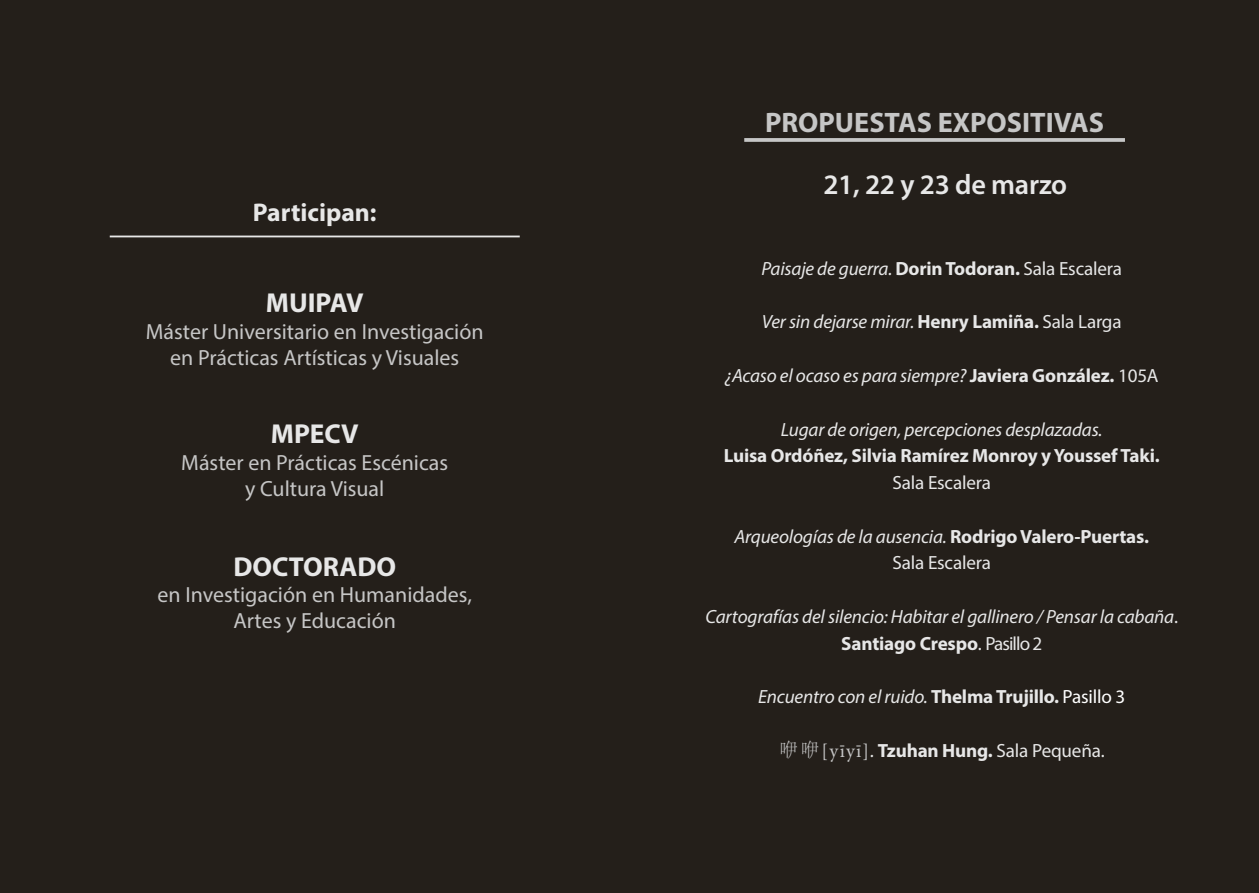
<style>
.page{position:relative;width:1259px;height:893px;background:#241f1a}
.page>*{position:absolute;margin:0;border:0;box-sizing:border-box;transform-origin:0 0}
.t1{font:700 28.35px "Myriad Pro";color:#c6c6c6}
.t2{font:600 28.35px "Myriad Pro";letter-spacing:-.01em;color:#e7e7e7}
.t3{font:700 27.45px "Myriad Pro";color:#e7e7e7}
.t4{font:700 25.65px "Myriad Pro";color:#e7e7e7}
.t5{font:21.9px/26.4px "Myriad Pro";color:#c6c6c6;text-align:center}
.t6{font:italic 19.2px/26.8px "Myriad Pro";letter-spacing:-.01em;color:#e7e7e7;text-align:center}
.t7{font:700 19.2px "Myriad Pro";letter-spacing:-.01em;color:#e7e7e7}
.t8{font:19.2px "Myriad Pro";letter-spacing:-.01em;color:#e7e7e7}
.s1{font-weight:700;font-style:normal}
.s2{font-style:normal}
.s3{font-style:normal;color:#fff}
.s4{font-family:"Adobe Song Std";font-weight:300;color:#c6c6c6}
.s5{font-family:"Minion Pro";color:#c6c6c6}
.s6{font-style:italic}
.s7{font-weight:700}
</style>
<div class="page">
<svg style="left:744px;top:138px;width:381px;height:4px"></svg>
<hr style="left:110px;top:236px;width:410px;height:1px;background:#e7e7e7">
<h3 class="t4" style="left:253px;top:196px;width:125px">Participan:</h3>
<h2 class="t3" style="left:266px;top:285px;width:99px">MUIPAV</h2>
<p class="t5" style="left:146px;top:318px;width:339px">Máster Universitario en Investigación en Prácticas Artísticas y Visuales</p>
<h2 class="t3" style="left:271px;top:416px;width:89px">MPECV</h2>
<p class="t5" style="left:181px;top:449px;width:268px">Máster en Prácticas Escénicas y Cultura Visual</p>
<h2 class="t3" style="left:233px;top:548px;width:164px">DOCTORADO</h2>
<p class="t5" style="left:157px;top:581px;width:316px">en Investigación en Humanidades,<br>Artes y Educación</p>
<h1 class="t1" style="left:765px;top:104px;width:340px">PROPUESTAS EXPOSITIVAS</h1>
<h1 class="t2" style="left:823px;top:166px;width:245px">21, 22 y 23 de marzo</h1>
<p class="t6" style="left:761px;top:255px;width:362px">Paisaje de guerra. <span class="s1">Dorin Todoran.</span> <span class="s2">Sala Escalera</span></p>
<p class="t6" style="left:762px;top:308px;width:361px">Ver sin dejarse mirar. <span class="s1">Henry Lamiña.</span> <span class="s2">Sala Larga</span></p>
<p class="t6" style="left:725px;top:362px;width:435px">¿Acaso el ocaso es para siempre? <span class="s1">Javiera González.</span> <span class="s2">105A</span></p>
<p class="t6" style="left:781px;top:415px;width:323px">Lugar de origen, percepciones desplazadas.</p>
<p class="t7" style="left:723px;top:443px;width:437px">Luisa Ordóñez, Silvia Ramírez Monroy y Youssef Taki.</p>
<p class="t8" style="left:892px;top:471px;width:100px">Sala Escalera</p>
<p class="t6" style="left:734px;top:522px;width:416px">Arqueologías de la ausencia. <span class="s1">Rodrigo Valero-Puertas.<br></span><span class="s2">Sala Escalera</span></p>
<p class="t6" style="left:705px;top:603px;width:474px">Cartografías del silencio: Habitar el gallinero / Pensar la cabaña<span class="s2">.<br></span><span class="s1">Santiago Crespo</span><span class="s2">. Pasillo 2</span></p>
<p class="t6" style="left:758px;top:683px;width:369px">Encuentro con el ruido. <span class="s1">Thelma Trujillo.</span> <span class="s3">Pasillo 3</span></p>
<p class="t8" style="left:778px;top:739px;width:327px"><span class="s4">咿咿</span><span class="s5">[yīyī]</span><span class="s6">.</span> <span class="s7">Tzuhan Hung.</span> Sala Pequeña.</p>
</div>
